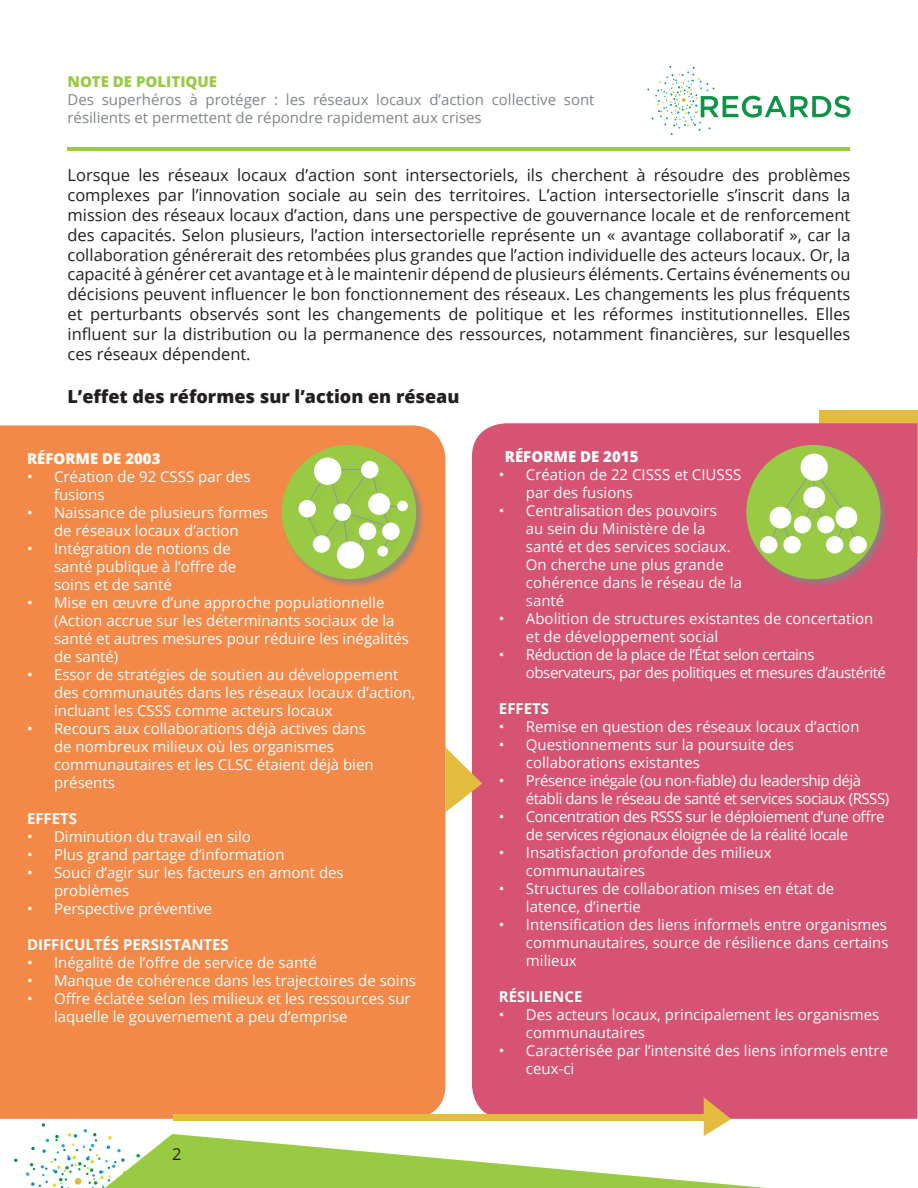
<style>
.page{position:relative;width:918px;height:1188px;background:#fff}
.page>*{position:absolute;margin:0;border:0;box-sizing:border-box;transform-origin:0 0}
.t1{font:800 18px "Open Sans";color:#231f20}
.t2{font:16.5px/19.8px "Open Sans";color:#231f20;text-align:justify}
.t3{font:16.5px "Open Sans";color:#231f20}
.t4{font:15px/18px "Open Sans";color:#fff}
.t5{font:15px/18px "Open Sans";letter-spacing:-.03em;color:#fff}
.t6{font:15px/18px "Open Sans";color:#80868a}
.t7{font:700 15px "Open Sans";color:#fff}
.t8{font:800 15px "Open Sans";color:#fff}
.t9{font:800 15px "Open Sans";color:#98ca43}
</style>
<div class="page">
<svg style="left:647px;top:66px;width:203px;height:69px"></svg>
<hr style="left:68px;top:148px;width:782px;height:3px;background:#98ca43">
<svg style="left:14px;top:1158px;width:4px;height:4px"></svg>
<div style="left:820px;top:410px;width:98px;height:147px;background:#e3bc3d"></div>
<div style="left:472px;top:423px;width:445px;height:696px;background:#d65373"></div>
<div style="left:0;top:425px;width:446px;height:694px;background:#f38949"></div>
<div style="left:281px;top:444px;width:144px;height:144px;background:#80868a;opacity:.75"></div>
<div style="left:282px;top:445px;width:134px;height:134px;background:#98ca43;border-radius:50%"></div>
<div style="left:314px;top:458px;width:27px;height:27px;background:#fff;border-radius:50%"></div>
<div style="left:361px;top:461px;width:18px;height:17px;background:#fff;border-radius:50%"></div>
<div style="left:299px;top:500px;width:17px;height:17px;background:#fff;border-radius:50%"></div>
<div style="left:378px;top:506px;width:33px;height:10px;background:#80868a;opacity:.75"></div>
<svg style="left:304px;top:469px;width:98px;height:100px"></svg>
<div style="left:397px;top:501px;width:11px;height:10px;background:#fff;border-radius:50%"></div>
<div style="left:368px;top:493px;width:22px;height:22px;background:#fff;border-radius:50%"></div>
<div style="left:382px;top:523px;width:18px;height:17px;background:#fff;border-radius:50%"></div>
<div style="left:359px;top:523px;width:17px;height:17px;background:#fff;border-radius:50%"></div>
<div style="left:377px;top:546px;width:11px;height:11px;background:#fff;border-radius:50%"></div>
<div style="left:746px;top:444px;width:144px;height:144px;background:#80868a;opacity:.75"></div>
<div style="left:746px;top:445px;width:135px;height:134px;background:#98ca43;border-radius:50%"></div>
<div style="left:769px;top:523px;width:18px;height:31px;background:#80868a;opacity:.75"></div>
<div style="left:783px;top:523px;width:17px;height:31px;background:#98ca43"></div>
<div style="left:783px;top:536px;width:18px;height:18px;background:#fff;border-radius:50%"></div>
<div style="left:760px;top:536px;width:17px;height:18px;background:#fff;border-radius:50%"></div>
<div style="left:835px;top:523px;width:18px;height:31px;background:#80868a;opacity:.75"></div>
<svg style="left:769px;top:468px;width:89px;height:78px"></svg>
<div style="left:836px;top:507px;width:21px;height:21px;background:#fff;border-radius:50%"></div>
<div style="left:826px;top:536px;width:17px;height:18px;background:#fff;border-radius:50%"></div>
<div style="left:849px;top:536px;width:18px;height:18px;background:#fff;border-radius:50%"></div>
<div style="left:801px;top:454px;width:27px;height:27px;background:#fff;border-radius:50%"></div>
<svg style="left:446px;top:747px;width:36px;height:65px"></svg>
<svg style="left:26px;top:1097px;width:741px;height:91px"></svg>
<p class="t9" style="left:68px;top:70px;width:151px">NOTE DE POLITIQUE</p>
<p class="t6" style="left:68px;top:90px;width:529px">Des superhéros à protéger : les réseaux locaux d’action collective sont résilients et permettent de répondre rapidement aux crises</p>
<p class="t2" style="left:68px;top:165px;width:785px">Lorsque les réseaux locaux d’action sont intersectoriels, ils cherchent à résoudre des problèmes complexes par l’innovation sociale au sein des territoires. L’action intersectorielle s’inscrit dans la mission des réseaux locaux d’action, dans une perspective de gouvernance locale et de renforcement des capacités. Selon plusieurs, l’action intersectorielle représente un « avantage collaboratif », car la collaboration générerait des retombées plus grandes que l’action individuelle des acteurs locaux. Or, la capacité à générer cet avantage et à le maintenir dépend de plusieurs éléments. Certains événements ou décisions peuvent influencer le bon fonctionnement des réseaux. Les changements les plus fréquents et perturbants observés sont les changements de politique et les réformes institutionnelles. Elles influent sur la distribution ou la permanence des ressources, notamment financières, sur lesquelles ces réseaux dépendent.</p>
<p class="t1" style="left:68px;top:383px;width:394px">L’effet des réformes sur l’action en réseau</p>
<p class="t8" style="left:27px;top:447px;width:135px">Réforme de 2003</p>
<p class="t4" style="left:54px;top:467px;width:198px;text-indent:-27px">• Création de 92 CSSS par des fusions</p>
<p class="t4" style="left:27px;top:503px;width:243px;text-align:center">• Naissance de plusieurs formes de réseaux locaux d’action</p>
<p class="t4" style="left:54px;top:539px;width:184px;text-indent:-27px">• Intégration de notions de santé publique à l’offre de soins et de santé</p>
<p class="t4" style="left:54px;top:593px;width:357px;text-indent:-27px">• Mise en œuvre d’une approche populationnelle (Action accrue sur les déterminants sociaux de la santé et autres mesures pour réduire les inégalités de santé)</p>
<p class="t4" style="left:54px;top:665px;width:363px;text-indent:-27px">• Essor de stratégies de soutien au développement des communautés dans les réseaux locaux d’action, incluant les CSSS comme acteurs locaux</p>
<p class="t4" style="left:54px;top:719px;width:321px;text-indent:-27px">• Recours aux collaborations déjà actives dans de nombreux milieux où les organismes communautaires et les CLSC étaient déjà bien présents</p>
<p class="t7" style="left:27px;top:808px;width:52px">EFFETS</p>
<p class="t4" style="left:27px;top:827px;width:225px">• Diminution du travail en silo</p>
<p class="t4" style="left:27px;top:845px;width:259px">• Plus grand partage d’information</p>
<p class="t4" style="left:54px;top:863px;width:291px;text-indent:-27px">• Souci d’agir sur les facteurs en amont des problèmes</p>
<p class="t4" style="left:27px;top:899px;width:187px">• Perspective préventive</p>
<p class="t7" style="left:27px;top:934px;width:203px">DIFFICULTÉS PERSISTANTES</p>
<p class="t4" style="left:27px;top:953px;width:291px">• Inégalité de l’offre de service de santé</p>
<p class="t4" style="left:27px;top:971px;width:391px">• Manque de cohérence dans les trajectoires de soins</p>
<p class="t4" style="left:54px;top:989px;width:358px;text-indent:-27px">• Offre éclatée selon les milieux et les ressources sur laquelle le gouvernement a peu d’emprise</p>
<p class="t3" style="left:172px;top:1143px;width:11px">2</p>
<p class="t8" style="left:505px;top:445px;width:135px">Réforme de 2015</p>
<p class="t4" style="left:526px;top:465px;width:217px;text-indent:-27px">• Création de 22 CISSS et CIUSSS par des fusions</p>
<p class="t4" style="left:526px;top:501px;width:218px;text-indent:-27px">• Centralisation des pouvoirs<br>au sein du Ministère de la santé et des services sociaux.<br>On cherche une plus grande cohérence dans le réseau de la santé</p>
<p class="t4" style="left:526px;top:609px;width:349px;text-indent:-27px">• Abolition de structures existantes de concertation et de développement social</p>
<p class="t5" style="left:526px;top:645px;width:362px;text-indent:-27px">• Réduction de la place de l’État selon certains observateurs, par des politiques et mesures d’austérité</p>
<p class="t7" style="left:499px;top:698px;width:52px">EFFETS</p>
<p class="t4" style="left:499px;top:717px;width:362px">• Remise en question des réseaux locaux d’action</p>
<p class="t4" style="left:526px;top:735px;width:269px;text-indent:-27px">• Questionnements sur la poursuite des collaborations existantes</p>
<p class="t5" style="left:526px;top:771px;width:365px;text-indent:-27px">• Présence inégale (ou non-fiable) du leadership déjà établi dans le réseau de santé et services sociaux (RSSS)</p>
<p class="t5" style="left:526px;top:807px;width:360px;text-indent:-27px">• Concentration des RSSS sur le déploiement d’une offre de services régionaux éloignée de la réalité locale</p>
<p class="t4" style="left:526px;top:843px;width:247px;text-indent:-27px">• Insatisfaction profonde des milieux communautaires</p>
<p class="t4" style="left:526px;top:879px;width:310px;text-indent:-27px">• Structures de collaboration mises en état de latence, d’inertie</p>
<p class="t4" style="left:526px;top:915px;width:364px;text-align:justify;text-indent:-27px">• Intensification des liens informels entre organismes communautaires, source de résilience dans certains milieux</p>
<p class="t7" style="left:499px;top:986px;width:85px">RÉSILIENCE</p>
<p class="t4" style="left:526px;top:1005px;width:355px;text-indent:-27px">• Des acteurs locaux, principalement les organismes communautaires</p>
<p class="t4" style="left:526px;top:1041px;width:364px;text-indent:-27px">• Caractérisée par l’intensité des liens informels entre ceux-ci</p>
</div>
